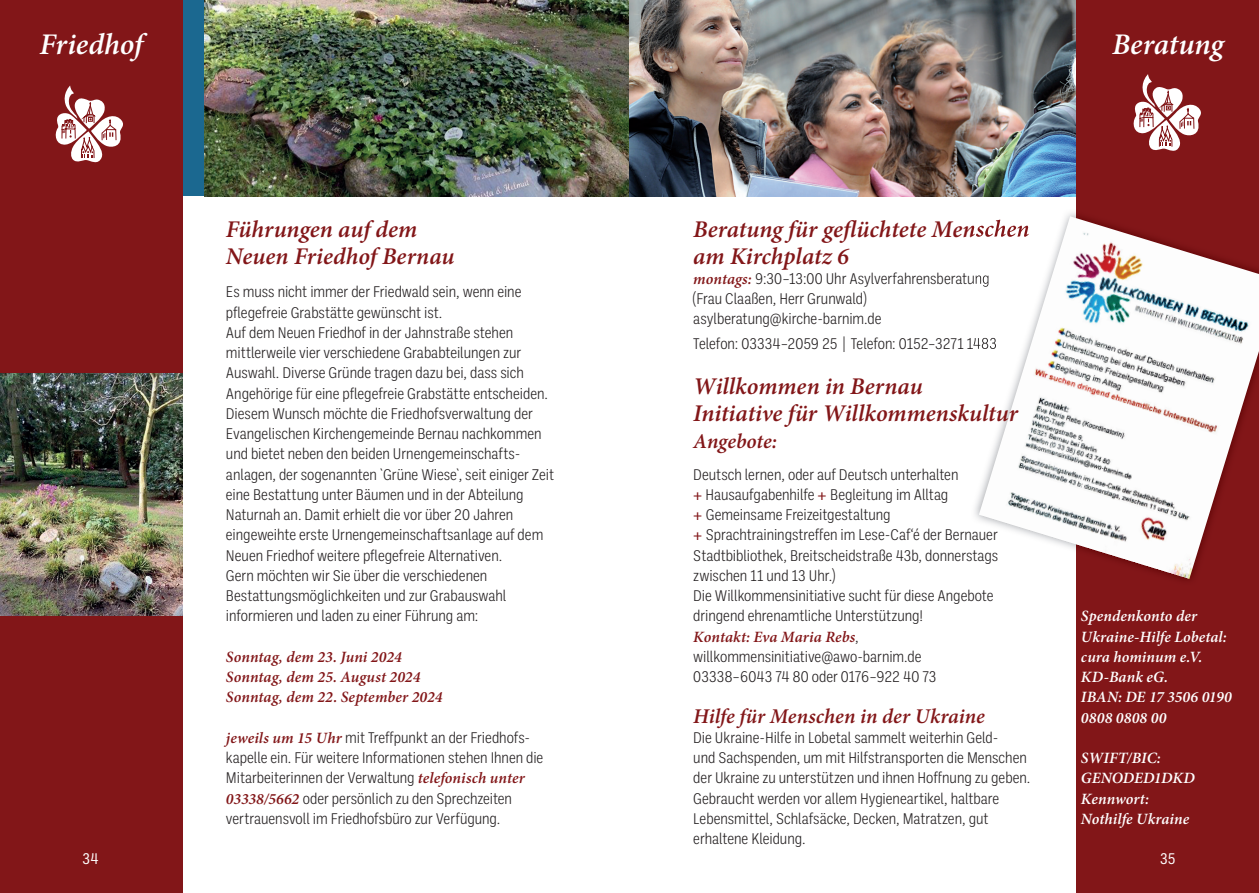
<style>
.page{position:relative;width:1259px;height:893px;background:#fff}
.page>*{position:absolute;margin:0;border:0;box-sizing:border-box;transform-origin:0 0}
.t1{font:italic 600 30px "Minion Pro";letter-spacing:-.005em;color:#fff}
.t2{font:italic 600 24px/27px "Minion Pro";color:#821618}
.t3{font:italic 600 21px "Minion Pro";color:#821618}
.t4{font:300 15.75px/20.2px "Ballinger Condensed";color:#231f20}
.t5{font:italic 600 15.75px/20.2px "Minion Pro";letter-spacing:.005em;color:#fff}
.t6{font:italic 600 15.75px/20.2px "Minion Pro";letter-spacing:.005em;color:#821618}
.t7{font:15.75px "Ballinger Condensed";color:#fff}
.s1{font-family:"Minion Pro";font-weight:600;font-style:italic;color:#821618}
.s2{font-family:"Minion Pro";font-weight:700;color:#821618}
.s3{font-family:"Ballinger Condensed";font-weight:300;font-style:normal;color:#231f20}
</style>
<div class="page">
<div style="left:0;top:0;width:205px;height:196px;background:#1b6890"></div>
<div style="left:0;top:0;width:182px;height:893px;background:#821618"></div>
<div style="left:1076px;top:0;width:183px;height:893px;background:#821618"></div>
<img style="left:204px;top:0;width:871px;height:196px">
<svg style="left:56px;top:86px;width:67px;height:76px"></svg>
<img style="left:0;top:374px;width:182px;height:242px">
<svg style="left:1133px;top:74px;width:68px;height:77px"></svg>
<img style="left:971px;top:225px;width:8px;height:12px">
<img style="left:971px;top:275px;width:8px;height:9px">
<img style="left:971px;top:338px;width:8px;height:11px">
<img style="left:979px;top:216px;width:280px;height:363px">
<h1 class="t1" style="left:40px;top:24px;width:105px">Friedhof</h1>
<h2 class="t2" style="left:226px;top:215px;width:230px">Führungen auf dem<br>Neuen Friedhof Bernau</h2>
<p class="t4" style="left:226px;top:282px;width:330px">Es muss nicht immer der Friedwald sein, wenn eine pflegefreie Grabstätte gewünscht ist.<br>Auf dem Neuen Friedhof in der Jahnstraße stehen mittlerweile vier verschiedene Grababteilungen zur Auswahl. Diverse Gründe tragen dazu bei, dass sich Angehörige für eine pflegefreie Grabstätte entscheiden.<br>Diesem Wunsch möchte die Friedhofsverwaltung der Evangelischen Kirchengemeinde Bernau nachkommen und bietet neben den beiden Urnengemeinschafts&shy;anlagen, der sogenannten `Grüne Wiese`, seit einiger Zeit eine Bestattung unter Bäumen und in der Abteilung Naturnah an. Damit erhielt die vor über 20 Jahren eingeweihte erste Urnengemeinschaftsanlage auf dem Neuen Friedhof weitere pflegefreie Alternativen.<br>Gern möchten wir Sie über die verschiedenen Bestattungsmöglichkeiten und zur Grabauswahl informieren und laden zu einer Führung am:</p>
<p class="t6" style="left:226px;top:647px;width:218px">Sonntag, dem 23. Juni 2024<br>Sonntag, dem 25. August 2024<br>Sonntag, dem 22. September 2024</p>
<p class="t4" style="left:226px;top:727px;width:319px"><span class="s1">jeweils um 15 Uhr</span> mit Treffpunkt an der Friedhofs&shy;kapelle ein. Für weitere Informationen stehen Ihnen die Mitarbeiterinnen der Verwaltung <span class="s1">telefonisch unter 03338/5662</span> oder persönlich zu den Sprechzeiten vertrauensvoll im Friedhofsbüro zur Verfügung.</p>
<h1 class="t1" style="left:1112px;top:24px;width:113px">Beratung</h1>
<h2 class="t2" style="left:693px;top:215px;width:338px">Beratung für geflüchtete Menschen am Kirchplatz 6</h2>
<p class="t4" style="left:693px;top:268px;width:298px"><span class="s1">montags:</span> 9:30–13:00 Uhr Asylverfahrensberatung (Frau Claaßen, Herr Grunwald) asylberatung@kirche-barnim.de</p>
<p class="t4" style="left:693px;top:333px;width:305px">Telefon: 03334–2059 25 | Telefon: 0152–3271 1483</p>
<h2 class="t2" style="left:693px;top:372px;width:326px">Willkommen in Bernau<br>Initiative für Willkommenskultur</h2>
<h3 class="t3" style="left:693px;top:426px;width:85px">Angebote:</h3>
<p class="t4" style="left:693px;top:464px;width:306px">Deutsch lernen, oder auf Deutsch unterhalten<br><span class="s2">+</span> Hausaufgabenhilfe <span class="s2">+</span> Begleitung im Alltag<br><span class="s2">+</span> Gemeinsame Freizeitgestaltung<br><span class="s2">+</span> Sprachtrainingstreffen im Lese-Caf‘é der Bernauer Stadtbibliothek, Breitscheidstraße 43b, donnerstags zwischen 11 und 13 Uhr.)<br>Die Willkommensinitiative sucht für diese Angebote dringend ehrenamtliche Unterstützung!</p>
<p class="t6" style="left:693px;top:626px;width:167px">Kontakt: Eva Maria Rebs<span class="s3">,</span></p>
<p class="t4" style="left:693px;top:646px;width:245px">willkommensinitiative@awo-barnim.de<br>03338–6043 74 80 oder 0176–922 40 73</p>
<h3 class="t3" style="left:693px;top:701px;width:293px">Hilfe für Menschen in der Ukraine</h3>
<p class="t4" style="left:693px;top:727px;width:339px">Die Ukraine-Hilfe in Lobetal sammelt weiterhin Geld-<br>und Sachspenden, um mit Hilfstransporten die Menschen der Ukraine zu unterstützen und ihnen Hoffnung zu geben.<br>Gebraucht werden vor allem Hygieneartikel, haltbare Lebensmittel, Schlafsäcke, Decken, Matratzen, gut erhaltene Kleidung.</p>
<p class="t5" style="left:1081px;top:606px;width:152px">Spendenkonto der<br>Ukraine-Hilfe Lobetal: cura hominum e.V.<br>KD-Bank eG.<br>IBAN: DE 17 3506 0190<br>0808 0808 00</p>
<p class="t5" style="left:1081px;top:748px;width:115px">SWIFT/BIC:<br>GENODED1DKD<br>Kennwort:<br>Nothilfe Ukraine</p>
<p class="t7" style="left:83px;top:850px;width:17px">34</p>
<p class="t7" style="left:1160px;top:850px;width:17px">35</p>
</div>
